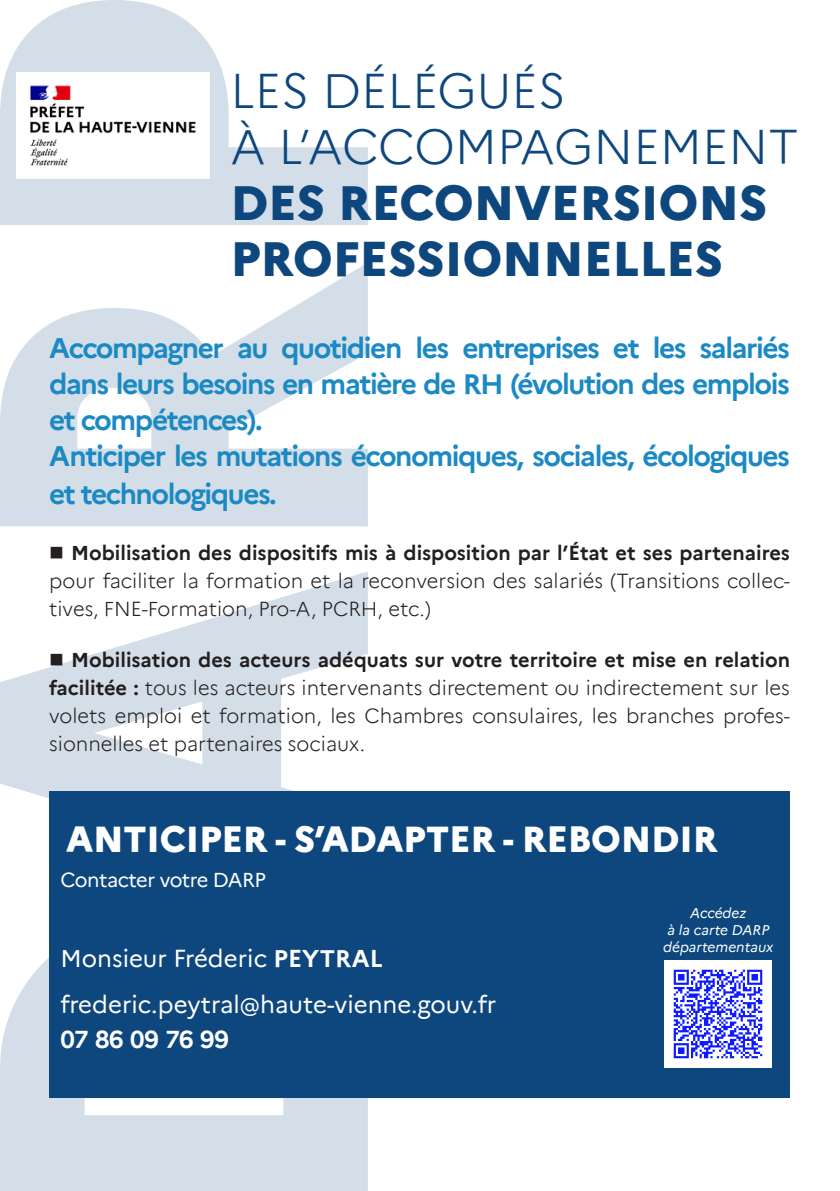
<style>
.page{position:relative;width:840px;height:1191px;background:#fff}
.page>*{position:absolute;margin:0;border:0;box-sizing:border-box;transform-origin:0 0}
.t1{font:800 48px/56px "Marianne";color:#0d477d}
.t2{font:300 48px/56px "Marianne";color:#0d477d}
.t3{font:800 36px "Marianne";letter-spacing:-.005em;color:#fff}
.t4{font:700 28px/36px "Marianne";letter-spacing:-.05em;color:#1b89c3;text-align:justify}
.t5{font:24px "Marianne";color:#fff}
.t6{font:700 24px "Marianne";letter-spacing:-.01em;color:#fff}
.t7{font:300 20px/28.2px "Marianne";color:#231f20;text-align:justify}
.t8{font:20px "Marianne";letter-spacing:-.025em;color:#fff}
.t9{font:italic 14px/16.8px "Marianne";color:#fff;text-align:center}
.s1{font-weight:700}
</style>
<div class="page">
<svg style="left:0;top:0;width:368px;height:1191px;fill:#d4dee8"></svg>
<div style="left:49px;top:791px;width:740px;height:306px;background:#0d477d"></div>
<img style="left:17px;top:72px;width:193px;height:106px">
<img style="left:664px;top:960px;width:107px;height:107px">
<p class="t2" style="left:230px;top:59px;width:569px">LES DÉLÉGUÉS<br>À L’ACCOMPAGNEMENT</p>
<p class="t1" style="left:230px;top:171px;width:538px">DES RECONVERSIONS<br>PROFESSIONNELLES</p>
<p class="t4" style="left:49px;top:327px;width:742px">Accompagner au quotidien les entreprises et les salariés dans leurs besoins en matière de RH (évolution des emplois et compétences).</p>
<p class="t4" style="left:49px;top:434px;width:742px;line-height:38px">Anticiper les mutations économiques, sociales, écologiques et technologiques.</p>
<p class="t7" style="left:49px;top:537px;width:742px">■ <span class="s1">Mobilisation des dispositifs mis à disposition par l’État et ses partenaires </span>pour faciliter la formation et la reconversion des salariés (Transitions collec&shy;tives, FNE-Formation, Pro-A, PCRH, etc.)</p>
<p class="t7" style="left:49px;top:644px;width:741px">■ <span class="s1">Mobilisation des acteurs adéquats sur votre territoire et mise en relation facilitée :</span> tous les acteurs intervenants directement ou indirectement sur les volets emploi et formation, les Chambres consulaires, les branches profes&shy;sionnelles et partenaires sociaux.</p>
<p class="t3" style="left:66px;top:811px;width:652px">ANTICIPER - S’ADAPTER - REBONDIR</p>
<p class="t8" style="left:60px;top:864px;width:207px">Contacter votre DARP</p>
<p class="t5" style="left:60px;top:940px;width:324px">Monsieur Fréderic <span class="s1">PEYTRAL</span></p>
<p class="t5" style="left:60px;top:986px;width:437px">frederic.peytral@haute-vienne.gouv.fr</p>
<p class="t6" style="left:60px;top:1020px;width:170px">07 86 09 76 99</p>
<p class="t9" style="left:662px;top:903px;width:112px">Accédez<br>à la carte DARP départementaux</p>
</div>
